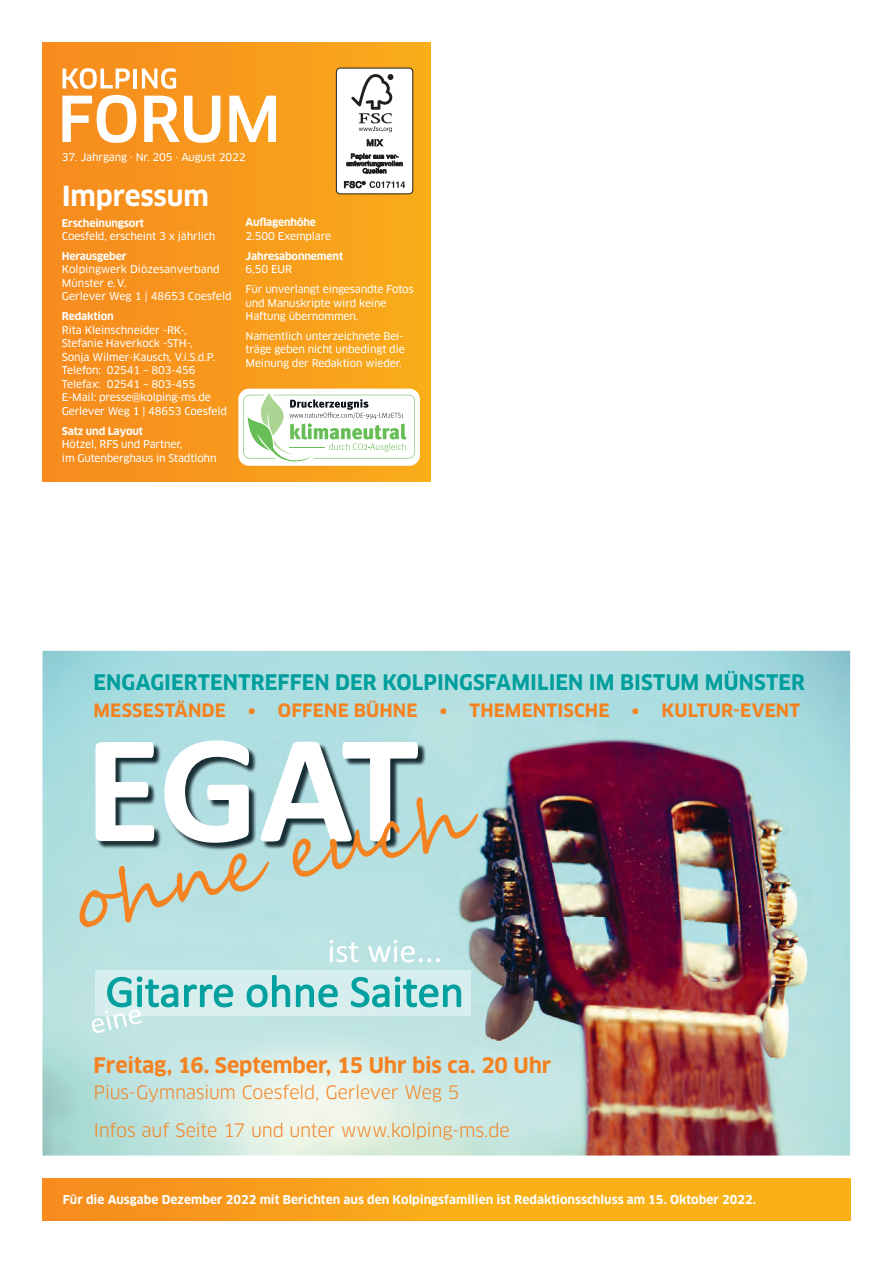
<style>
.page{position:relative;width:893px;height:1263px;background:#fff}
.page>*{position:absolute;margin:0;border:0;box-sizing:border-box;transform-origin:0 0}
.t1{font:500 61.8px "Clan OT";letter-spacing:-.01em;color:#fff}
.t2{font:700 27px "Clan OT";letter-spacing:-.005em;color:#fff}
.t3{font:700 21px "Clan OT";letter-spacing:.005em;color:#009e9d}
.t4{font:700 21px "Clan OT";letter-spacing:-.005em;color:#f58220}
.t5{font:18px/38.1px "Clan OT";letter-spacing:-.025em;color:#f58220}
.t6{font:700 18px "Clan OT";letter-spacing:.005em;color:#f58220}
.t7{font:700 12px "Clan OT";color:#fff}
.t8{font:10.5px/13.5px "Clan OT News";letter-spacing:-.015em;color:#fff}
.t9{font:700 10.5px "Clan OT";letter-spacing:-.015em;color:#fff}
</style>
<div class="page">
<svg style="left:43px;top:43px;width:388px;height:439px;background:#f7991c"></svg>
<svg style="left:63px;top:68px;width:67px;height:21px"></svg>
<hr style="left:133px;top:69px;width:4px;height:19px;background:#fff">
<svg style="left:142px;top:68px;width:34px;height:21px"></svg>
<div style="left:336px;top:68px;width:77px;height:126px;background:#fff;border-radius:4px"></div>
<div style="left:336px;top:68px;width:77px;height:126px;border:1px solid #231f20;border-radius:4px"></div>
<svg style="left:351px;top:74px;width:42px;height:58px"></svg>
<svg style="left:367px;top:139px;width:16px;height:8px"></svg>
<svg style="left:346px;top:154px;width:57px;height:20px"></svg>
<svg style="left:344px;top:181px;width:61px;height:7px"></svg>
<div style="left:43px;top:1179px;width:807px;height:41px;background:linear-gradient(to right,#f6921e,#fbbb15)"></div>
<div style="left:238px;top:389px;width:182px;height:77px;background:#fff;border-radius:11px"></div>
<svg style="left:243px;top:393px;width:172px;height:69px"></svg>
<img style="left:43px;top:651px;width:807px;height:505px">
<svg style="left:95px;top:740px;width:323px;height:57px"></svg>
<svg style="left:80px;top:797px;width:398px;height:130px;background:#bdd3cb"></svg>
<svg style="left:330px;top:940px;width:110px;height:22px"></svg>
<img style="left:95px;top:970px;width:375px;height:45px">
<svg style="left:92px;top:971px;width:369px;height:62px;background:#addedd"></svg>
<h1 class="t1" style="left:57px;top:94px;width:225px">FORUM</h1>
<p class="t8" style="left:62px;top:151px;width:185px">37. Jahrgang · Nr. 205 · August 2022</p>
<h2 class="t2" style="left:62px;top:185px;width:149px">Impressum</h2>
<p class="t9" style="left:62px;top:218px;width:84px">Erscheinungsort</p>
<p class="t8" style="left:62px;top:230px;width:155px">Coesfeld, erscheint 3 x jährlich</p>
<p class="t9" style="left:62px;top:252px;width:66px">Herausgeber</p>
<p class="t8" style="left:62px;top:263px;width:171px">Kolpingwerk Diözesanverband<br>Münster e.V.<br>Gerlever Weg 1 | 48653 Coesfeld</p>
<p class="t9" style="left:62px;top:312px;width:53px">Redaktion</p>
<p class="t8" style="left:62px;top:324px;width:167px">Rita Kleinschneider -RK-,<br>Stefanie Haverkock -STH-,<br>Sonja Wilmer-Kausch, V.i.S.d.P.<br>Telefon: 02541 – 803-456<br>Telefax: 02541 – 803-455<br>E-Mail: presse@kolping-ms.de<br>Gerlever Weg 1 | 48653 Coesfeld</p>
<p class="t9" style="left:62px;top:426px;width:83px">Satz und Layout</p>
<p class="t8" style="left:62px;top:438px;width:156px">Hötzel, RFS und Partner,<br>im Gutenberghaus in Stadtlohn</p>
<p class="t9" style="left:246px;top:218px;width:72px">Auflagenhöhe</p>
<p class="t8" style="left:246px;top:230px;width:87px">2.500 Exemplare</p>
<p class="t9" style="left:246px;top:252px;width:99px">Jahresabonnement</p>
<p class="t8" style="left:246px;top:260px;width:169px;line-height:19.8px">6,50 EUR<br>Für unverlangt eingesandte Fotos</p>
<p class="t8" style="left:246px;top:297px;width:142px">und Manuskripte wird keine<br>Haftung übernommen.</p>
<p class="t8" style="left:246px;top:330px;width:161px;text-align:justify">Namentlich unterzeichnete Bei&shy;träge geben nicht unbedingt die Meinung der Redaktion wieder.</p>
<h3 class="t3" style="left:94px;top:674px;width:713px">ENGAGIERTENTREFFEN DER KOLPINGSFAMILIEN IM BISTUM MÜNSTER</h3>
<h3 class="t6" style="left:94px;top:703px;width:325px">MESSESTÄNDE • OFFENE BÜHNE</h3>
<h3 class="t6" style="left:469px;top:703px;width:142px">THEMENTISCHE</h3>
<h3 class="t6" style="left:661px;top:703px;width:140px">KULTUR-EVENT</h3>
<h3 class="t6" style="left:440px;top:703px;width:9px">•</h3>
<h3 class="t6" style="left:632px;top:703px;width:9px">•</h3>
<h3 class="t4" style="left:94px;top:1057px;width:459px">Freitag, 16. September, 15 Uhr bis ca. 20 Uhr</h3>
<h3 class="t5" style="left:94px;top:1074px;width:418px">Pius-Gymnasium Coesfeld, Gerlever Weg 5<br>Infos auf Seite 17 und unter www.kolping-ms.de</h3>
<p class="t7" style="left:63px;top:1194px;width:695px">Für die Ausgabe Dezember 2022 mit Berichten aus den Kolpingsfamilien ist Redaktionsschluss am 15. Oktober 2022.</p>
</div>
